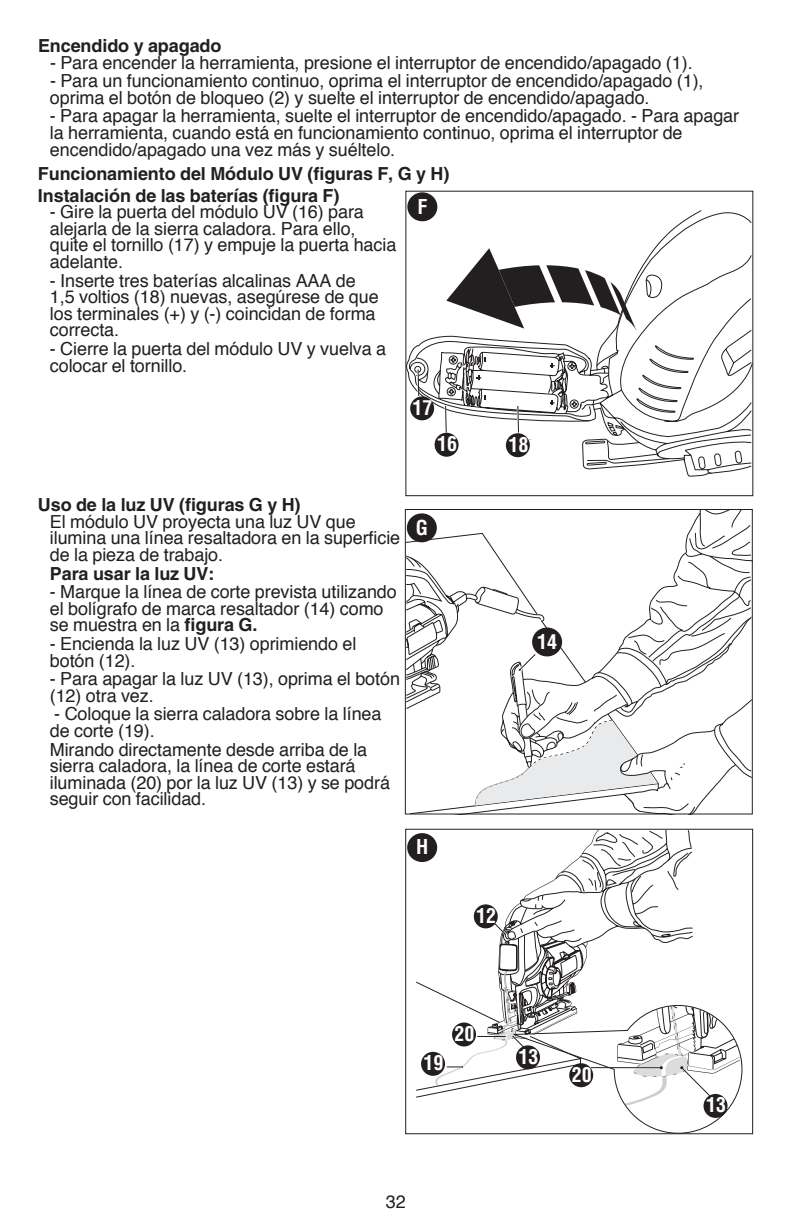
<style>
.page{position:relative;width:792px;height:1224px;background:#fff}
.page>*{position:absolute;margin:0;border:0;box-sizing:border-box;transform-origin:0 0}
.t1{font:700 condensed 20px "Helvetica LT Std";color:#fff}
.t2{font:18px/16.6px "Helvetica";letter-spacing:-.005em;color:#231f20}
.t3{font:700 18px/22px "Helvetica LT Std";letter-spacing:-.005em;color:#231f20}
.s1{font-family:"Helvetica LT Std";font-weight:700}
</style>
<div class="page">
<svg style="left:408px;top:210px;width:343px;height:263px"></svg>
<svg style="left:550px;top:363px;width:5px;height:5px"></svg>
<svg style="left:550px;top:401px;width:4px;height:4px"></svg>
<svg style="left:477px;top:376px;width:4px;height:4px"></svg>
<svg style="left:446px;top:248px;width:191px;height:85px"></svg>
<svg style="left:516px;top:405px;width:4px;height:28px"></svg>
<svg style="left:444px;top:405px;width:4px;height:28px"></svg>
<svg style="left:416px;top:368px;width:4px;height:29px"></svg>
<div style="left:407px;top:192px;width:30px;height:29px;background:#231f20;border-radius:50%"></div>
<div style="left:506px;top:433px;width:24px;height:24px;background:#231f20;border-radius:50%"></div>
<div style="left:435px;top:433px;width:24px;height:24px;background:#231f20;border-radius:50%"></div>
<div style="left:410px;top:396px;width:24px;height:24px;background:#231f20;border-radius:50%"></div>
<svg style="left:407px;top:511px;width:344px;height:301px"></svg>
<div style="left:405px;top:509px;width:348px;height:305px;border:1px solid #231f20"></div>
<div style="left:407px;top:513px;width:30px;height:29px;background:#231f20;border-radius:50%"></div>
<div style="left:532px;top:628px;width:30px;height:28px;background:#231f20;border-radius:50%"></div>
<svg style="left:416px;top:831px;width:326px;height:301px"></svg>
<div style="left:405px;top:829px;width:348px;height:305px;border:1px solid #231f20"></div>
<div style="left:407px;top:833px;width:30px;height:29px;background:#231f20;border-radius:50%"></div>
<div style="left:474px;top:904px;width:24px;height:24px;background:#231f20;border-radius:50%"></div>
<div style="left:452px;top:1023px;width:24px;height:24px;background:#231f20;border-radius:50%"></div>
<div style="left:516px;top:1045px;width:24px;height:24px;background:#231f20;border-radius:50%"></div>
<div style="left:421px;top:1052px;width:24px;height:24px;background:#231f20;border-radius:50%"></div>
<div style="left:569px;top:1063px;width:24px;height:24px;background:#231f20;border-radius:50%"></div>
<div style="left:704px;top:1094px;width:24px;height:24px;background:#231f20;border-radius:50%"></div>
<p class="t3" style="left:38px;top:35px;width:185px">Encendido y apagado</p>
<p class="t2" style="left:50px;top:55px;width:644px">- Para encender la herramienta, presione el interruptor de encendido/apagado (1).</p>
<p class="t2" style="left:50px;top:73px;width:655px">- Para un funcionamiento continuo, oprima el interruptor de encendido/apagado (1), oprima el botón de bloqueo (2) y suelte el interruptor de encendido/apagado.</p>
<p class="t2" style="left:50px;top:108px;width:691px">- Para apagar la herramienta, suelte el interruptor de encendido/apagado. - Para apagar la herramienta, cuando está en funcionamiento continuo, oprima el interruptor de encendido/apagado una vez más y suéltelo.</p>
<p class="t3" style="left:38px;top:162px;width:413px">Funcionamiento del Módulo UV (figuras F, G y H)<br>Instalación de las baterías (figura F)</p>
<p class="t2" style="left:50px;top:204px;width:348px">- Gire la puerta del módulo UV (16) para alejarla de la sierra caladora. Para ello, quite el tornillo (17) y empuje la puerta hacia adelante.</p>
<p class="t2" style="left:50px;top:273px;width:330px">- Inserte tres baterías alcalinas AAA de 1,5 voltios (18) nuevas, asegúrese de que los terminales (+) y (-) coincidan de forma correcta.</p>
<p class="t2" style="left:50px;top:341px;width:338px">- Cierre la puerta del módulo UV y vuelva a colocar el tornillo.</p>
<p class="t1" style="left:417px;top:194px;width:9px">F</p>
<p class="t1" style="left:413px;top:395px;width:21px">17</p>
<p class="t1" style="left:437px;top:431px;width:21px">16</p>
<p class="t1" style="left:508px;top:432px;width:21px">18</p>
<p class="t3" style="left:38px;top:494px;width:264px">Uso de la luz UV (figuras G y H)</p>
<p class="t2" style="left:50px;top:514px;width:352px">El módulo UV proyecta una luz UV que ilumina una línea resaltadora en la superficie de la pieza de trabajo.</p>
<p class="t3" style="left:50px;top:562px;width:166px">Para usar la luz UV:</p>
<p class="t2" style="left:50px;top:584px;width:348px">- Marque la línea de corte prevista utilizando el bolígrafo de marca resaltador (14) como se muestra en la <span class="s1">figura G.</span></p>
<p class="t2" style="left:50px;top:636px;width:308px">- Encienda la luz UV (13) oprimiendo el botón (12).</p>
<p class="t2" style="left:50px;top:671px;width:352px">- Para apagar la luz UV (13), oprima el botón (12) otra vez.</p>
<p class="t2" style="left:50px;top:706px;width:333px">- Coloque la sierra caladora sobre la línea de corte (19).</p>
<p class="t2" style="left:50px;top:742px;width:342px">Mirando directamente desde arriba de la sierra caladora, la línea de corte estará iluminada (20) por la luz UV (13) y se podrá seguir con facilidad.</p>
<p class="t1" style="left:416px;top:515px;width:14px">G</p>
<p class="t1" style="left:416px;top:835px;width:11px">H</p>
<p class="t1" style="left:537px;top:629px;width:21px">14</p>
<p class="t1" style="left:476px;top:903px;width:21px">12</p>
<p class="t1" style="left:424px;top:1050px;width:21px">19</p>
<p class="t1" style="left:455px;top:1021px;width:21px">20</p>
<p class="t1" style="left:519px;top:1044px;width:21px">13</p>
<p class="t1" style="left:572px;top:1062px;width:21px">20</p>
<p class="t2" style="left:386px;top:1194px;width:22px">32</p>
<p class="t1" style="left:706px;top:1092px;width:21px">13</p>
</div>
